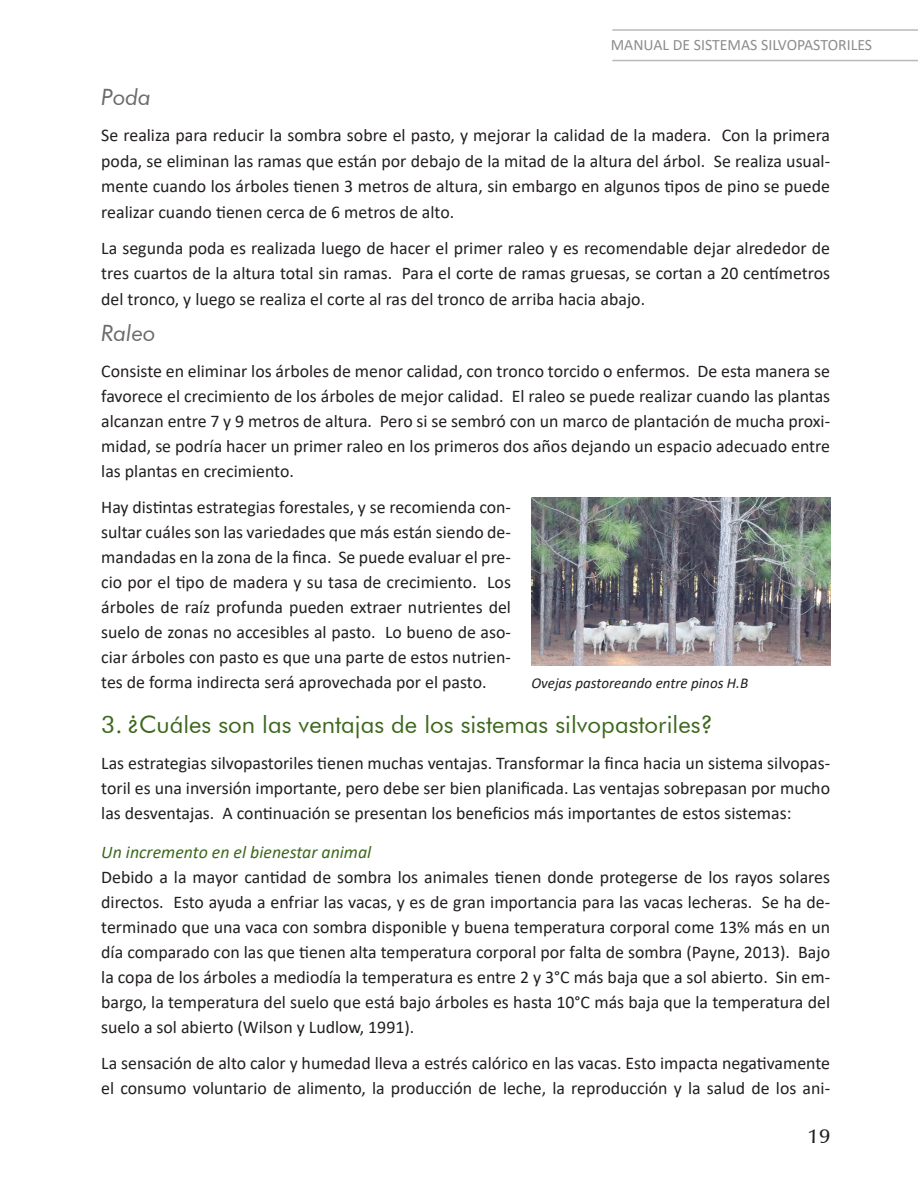
<style>
.page{position:relative;width:918px;height:1188px;background:#fff}
.page>*{position:absolute;margin:0;border:0;box-sizing:border-box;transform-origin:0 0}
.t1{font:24px "Futura BT";color:#3c681d}
.t2{font:italic 22.5px "Futura BT";color:#6b6b6e}
.t3{font:600 20.4px "Zapf Humanist 601 BT";color:#231f20}
.t4{font:17.85px/25px "Calibri";color:#231f20;text-align:justify}
.t5{font:italic 17.85px "Calibri";color:#3c681d}
.t6{font:15.75px "Calibri";color:#8b8d90}
.BODY_TEXT_FINAL{font:italic 15px "Calibri";color:#231f20}
</style>
<div class="page">
<hr style="left:612px;top:29px;width:306px;height:2px;background:#b8b9bc">
<hr style="left:612px;top:60px;width:306px;height:1px;background:#b8b9bc">
<img style="left:531px;top:498px;width:299px;height:167px">
<p class="t6" style="left:611px;top:34px;width:263px">MANUAL DE SISTEMAS SILVOPASTORILES</p>
<p class="t2" style="left:101px;top:83px;width:51px">Poda</p>
<p class="t4" style="left:101px;top:122px;width:731px;line-height:25.5px">Se realiza para reducir la sombra sobre el pasto, y mejorar la calidad de la madera. Con la primera poda, se eliminan las ramas que están por debajo de la mitad de la altura del árbol. Se realiza usual&shy;mente cuando los árboles tienen 3 metros de altura, sin embargo en algunos tipos de pino se puede realizar cuando tienen cerca de 6 metros de alto.</p>
<p class="t4" style="left:101px;top:235px;width:730px;line-height:25.5px">La segunda poda es realizada luego de hacer el primer raleo y es recomendable dejar alrededor de tres cuartos de la altura total sin ramas. Para el corte de ramas gruesas, se cortan a 20 centímetros del tronco, y luego se realiza el corte al ras del tronco de arriba hacia abajo.</p>
<p class="t2" style="left:101px;top:319px;width:56px">Raleo</p>
<p class="t4" style="left:101px;top:358px;width:731px">Consiste en eliminar los árboles de menor calidad, con tronco torcido o enfermos. De esta manera se favorece el crecimiento de los árboles de mejor calidad. El raleo se puede realizar cuando las plantas alcanzan entre 7 y 9 metros de altura. Pero si se sembró con un marco de plantación de mucha proxi&shy;midad, se podría hacer un primer raleo en los primeros dos años dejando un espacio adecuado entre las plantas en crecimiento.</p>
<p class="t4" style="left:101px;top:494px;width:411px">Hay distintas estrategias forestales, y se recomienda con&shy;sultar cuáles son las variedades que más están siendo de&shy;mandadas en la zona de la finca. Se puede evaluar el pre&shy;cio por el tipo de madera y su tasa de crecimiento. Los árboles de raíz profunda pueden extraer nutrientes del suelo de zonas no accesibles al pasto. Lo bueno de aso&shy;ciar árboles con pasto es que una parte de estos nutrien&shy;tes de forma indirecta será aprovechada por el pasto.</p>
<p class="t1" style="left:101px;top:710px;width:613px">3. ¿Cuáles son las ventajas de los sistemas silvopastoriles?</p>
<p class="t4" style="left:101px;top:750px;width:731px">Las estrategias silvopastoriles tienen muchas ventajas. Transformar la finca hacia un sistema silvopas&shy;toril es una inversión importante, pero debe ser bien planificada. Las ventajas sobrepasan por mucho las desventajas. A continuación se presentan los beneficios más importantes de estos sistemas:</p>
<p class="t5" style="left:101px;top:840px;width:272px">Un incremento en el bienestar animal</p>
<p class="t4" style="left:101px;top:864px;width:731px">Debido a la mayor cantidad de sombra los animales tienen donde protegerse de los rayos solares directos. Esto ayuda a enfriar las vacas, y es de gran importancia para las vacas lecheras. Se ha de&shy;terminado que una vaca con sombra disponible y buena temperatura corporal come 13% más en un día comparado con las que tienen alta temperatura corporal por falta de sombra (Payne, 2013). Bajo la copa de los árboles a mediodía la temperatura es entre 2 y 3°C más baja que a sol abierto. Sin em&shy;bargo, la temperatura del suelo que está bajo árboles es hasta 10°C más baja que la temperatura del suelo a sol abierto (Wilson y Ludlow, 1991).</p>
<p class="t4" style="left:101px;top:1050px;width:731px">La sensación de alto calor y humedad lleva a estrés calórico en las vacas. Esto impacta negativamente el consumo voluntario de alimento, la producción de leche, la reproducción y la salud de los ani-</p>
<p class="BODY_TEXT_FINAL" style="left:531px;top:673px;width:218px">Ovejas pastoreando entre pinos H.B</p>
<p class="t3" style="left:808px;top:1123px;width:24px">19</p>
</div>
